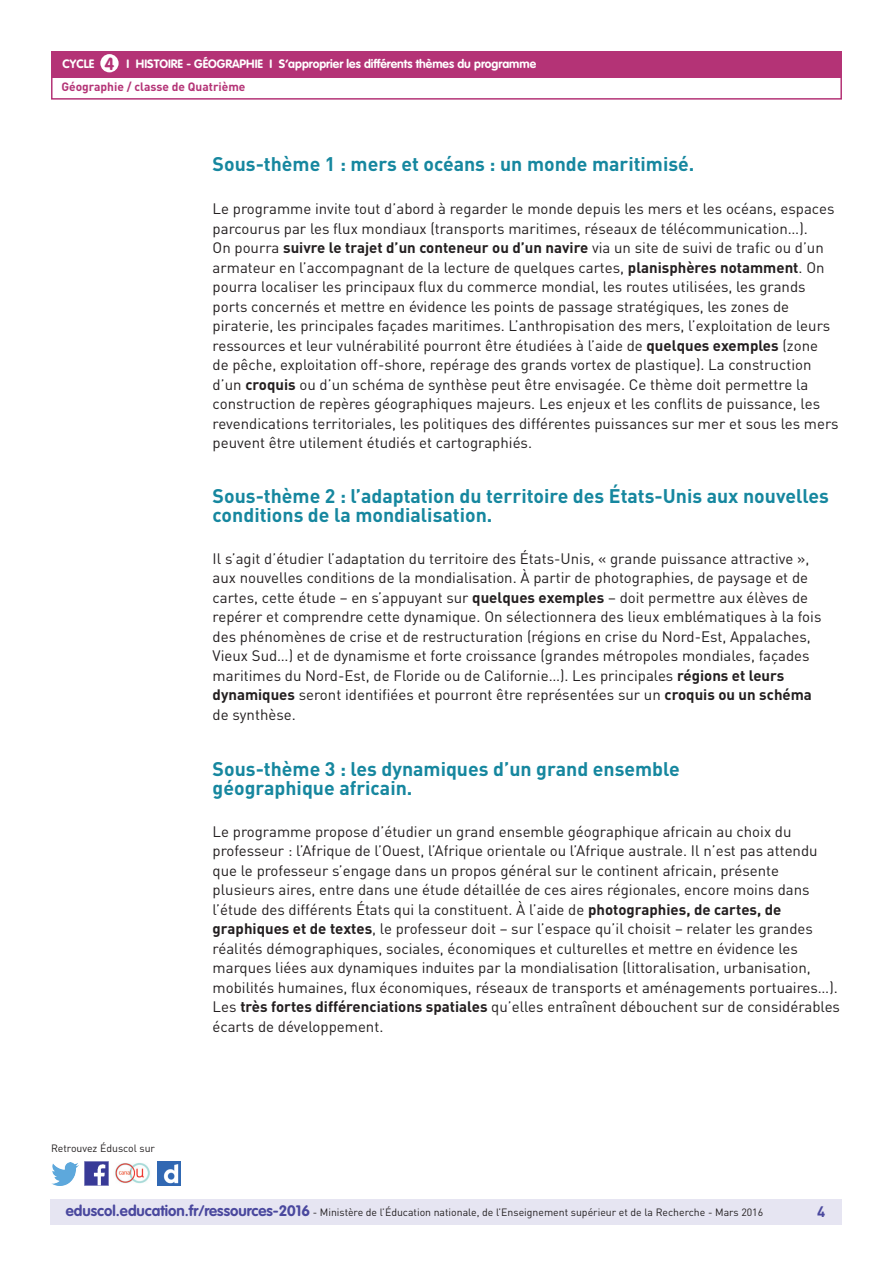
<style>
.page{position:relative;width:893px;height:1263px;background:#fff}
.page>*{position:absolute;margin:0;border:0;box-sizing:border-box;transform-origin:0 0}
.t1{font:700 19.5px/19.5px "DIN Pro";color:#16879f}
.t2{font:15px/19.5px "DIN Pro";color:#231f20}
.t3{font:700 15px "DIN Pro";color:#4a489e}
.t4{font:700 12px "VAG Rounded Std";color:#fff}
.t5{font:700 12px "DIN Pro";color:#b43376}
.t6{font:10.5px "DIN Pro";color:#231f20}
.s1{font-size:17.25px;color:#b43376}
.s2{font-weight:700}
.s3{font-family:"VAG Rounded Std";font-weight:700;font-size:15px;color:#4a489e}
</style>
<div class="page">
<div style="left:50px;top:1199px;width:791px;height:26px;background:#e6e5f2"></div>
<div style="left:51px;top:51px;width:791px;height:27px;background:#b43376"></div>
<div style="left:100px;top:54px;width:19px;height:18px;background:#fff;border-radius:50%"></div>
<div style="left:51px;top:75px;width:791px;height:25px;border:2px solid #b43376"></div>
<img style="left:85px;top:1162px;width:23px;height:23px">
<img style="left:51px;top:1163px;width:28px;height:22px">
<img style="left:158px;top:1162px;width:22px;height:23px">
<img style="left:115px;top:1163px;width:35px;height:21px">
<p class="t4" style="left:63px;top:57px;width:475px">CYCLE <span class="s1">4</span> I Histoire - Géographie I S’approprier les différents thèmes du programme</p>
<p class="t5" style="left:61px;top:79px;width:186px">Géographie / classe de Quatrième</p>
<p class="t6" style="left:51px;top:1141px;width:106px">Retrouvez Éduscol sur</p>
<h1 class="t1" style="left:213px;top:154px;width:483px">Sous-thème 1 : mers et océans : un monde maritimisé.</h1>
<p class="t2" style="left:213px;top:199px;width:628px">Le programme invite tout d’abord à regarder le monde depuis les mers et les océans, espaces parcourus par les flux mondiaux (transports maritimes, réseaux de télécommunication…).<br>On pourra <span class="s2">suivre le trajet d’un conteneur ou d’un navire</span> via un site de suivi de trafic ou d’un armateur en l’accompagnant de la lecture de quelques cartes, <span class="s2">planisphères notamment</span>. On pourra localiser les principaux flux du commerce mondial, les routes utilisées, les grands ports concernés et mettre en évidence les points de passage stratégiques, les zones de piraterie, les principales façades maritimes. L’anthropisation des mers, l’exploitation de leurs ressources et leur vulnérabilité pourront être étudiées à l’aide de <span class="s2">quelques exemples</span> (zone<br>de pêche, exploitation off-shore, repérage des grands vortex de plastique). La construction d’un <span class="s2">croquis</span> ou d’un schéma de synthèse peut être envisagée. Ce thème doit permettre la construction de repères géographiques majeurs. Les enjeux et les conflits de puissance, les revendications territoriales, les politiques des différentes puissances sur mer et sous les mers peuvent être utilement étudiés et cartographiés.</p>
<h1 class="t1" style="left:213px;top:485px;width:618px">Sous-thème 2 : l’adaptation du territoire des États-Unis aux nouvelles conditions de la mondialisation.</h1>
<p class="t2" style="left:213px;top:548px;width:610px">Il s’agit d’étudier l’adaptation du territoire des États-Unis, « grande puissance attractive », aux nouvelles conditions de la mondialisation. À partir de photographies, de paysage et de cartes, cette étude – en s’appuyant sur <span class="s2">quelques exemples</span> – doit permettre aux élèves de repérer et comprendre cette dynamique. On sélectionnera des lieux emblématiques à la fois des phénomènes de crise et de restructuration (régions en crise du Nord-Est, Appalaches, Vieux Sud…) et de dynamisme et forte croissance (grandes métropoles mondiales, façades maritimes du Nord-Est, de Floride ou de Californie…). Les principales <span class="s2">régions et leurs dynamiques</span> seront identifiées et pourront être représentées sur un <span class="s2">croquis ou un schéma </span>de synthèse.</p>
<h1 class="t1" style="left:213px;top:758px;width:469px">Sous-thème 3 : les dynamiques d’un grand ensemble géographique africain.</h1>
<p class="t2" style="left:213px;top:821px;width:629px">Le programme propose d’étudier un grand ensemble géographique africain au choix du professeur : l’Afrique de l’Ouest, l’Afrique orientale ou l’Afrique australe. Il n’est pas attendu que le professeur s’engage dans un propos général sur le continent africain, présente plusieurs aires, entre dans une étude détaillée de ces aires régionales, encore moins dans l’étude des différents États qui la constituent. À l’aide de <span class="s2">photographies, de cartes, de graphiques et de textes</span>, le professeur doit – sur l’espace qu’il choisit – relater les grandes réalités démographiques, sociales, économiques et culturelles et mettre en évidence les marques liées aux dynamiques induites par la mondialisation (littoralisation, urbanisation, mobilités humaines, flux économiques, réseaux de transports et aménagements portuaires…).<br>Les <span class="s2">très fortes différenciations spatiales</span> qu’elles entraînent débouchent sur de considérables écarts de développement.</p>
<p class="t6" style="left:66px;top:1205px;width:699px"><span class="s3">eduscol.education.fr/ressources-2016</span> - Ministère de l’Éducation nationale, de l’Enseignement supérieur et de la Recherche - Mars 2016</p>
<p class="t3" style="left:817px;top:1201px;width:10px">4</p>
</div>
